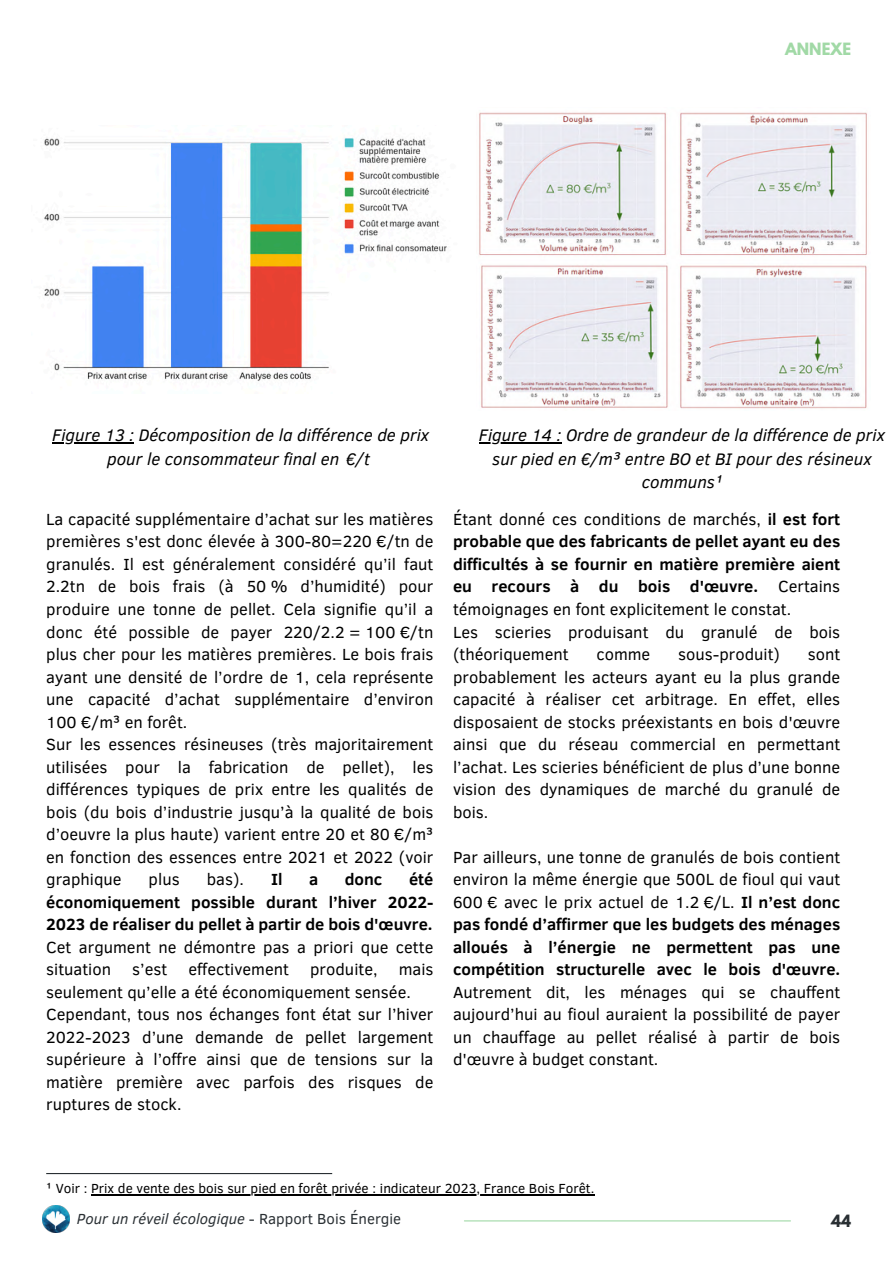
<style>
.page{position:relative;width:894px;height:1264px;background:#fff}
.page>*{position:absolute;margin:0;border:0;box-sizing:border-box;transform-origin:0 0}
.t1{font:italic 17.1px/23.7px "Clear Sans";color:#000;text-align:center}
.t2{font:16.5px/22.5px "Clear Sans";color:#000}
.t3{font:700 16.5px/22.5px "Clear Sans";color:#000;text-align:justify}
.t4{font:italic 15px "Clear Sans";color:#292f33}
.t5{font:700 15px "League Spartan";color:#a1d9a6}
.t6{font:700 15px "League Spartan";color:#292f33}
.t7{font:13.5px "Clear Sans";color:#000}
.s1{font-weight:400}
.s2{font-weight:700}
.s3{font-style:normal}
</style>
<div class="page">
<img style="left:43px;top:1205px;width:27px;height:27px">
<hr style="left:464px;top:1220px;width:326px;height:1px;background:#a1d9a6">
<hr style="left:46px;top:1172px;width:286px;height:2px;background:#292f33">
<img style="left:44px;top:137px;width:403px;height:244px">
<img style="left:479px;top:112px;width:388px;height:297px">
<hr style="left:91px;top:1194px;width:503px;height:1px;background:#000">
<hr style="left:52px;top:442px;width:82px;height:1px;background:#000">
<hr style="left:479px;top:442px;width:82px;height:1px;background:#000">
<h1 class="t5" style="left:784px;top:41px;width:67px">ANNEXE</h1>
<p class="t1" style="left:52px;top:422px;width:378px">Figure 13 : Décomposition de la différence de prix pour le consommateur final en €/t</p>
<p class="t1" style="left:479px;top:422px;width:407px">Figure 14 : Ordre de grandeur de la différence de prix sur pied en €/m³ entre BO et BI pour des résineux communs¹</p>
<h1 class="t2" style="left:46px;top:507px;width:388px">La capacité supplémentaire d’achat sur les matières premières s'est donc élevée à 300-80=220 €/tn de granulés. Il est généralement considéré qu’il faut 2.2tn de bois frais (à 50 % d’humidité) pour produire une tonne de pellet. Cela signifie qu’il a donc été possible de payer 220/2.2 = 100 €/tn plus cher pour les matières premières. Le bois frais ayant une densité de l’ordre de 1, cela représente une capacité d’achat supplémentaire d’environ 100 €/m³ en forêt.<br>Sur les essences résineuses (très majoritairement utilisées pour la fabrication de pellet), les différences typiques de prix entre les qualités de bois (du bois d’industrie jusqu’à la qualité de bois d’oeuvre la plus haute) varient entre 20 et 80 €/m³ en fonction des essences entre 2021 et 2022 (voir graphique</h1>
<h1 class="t3" style="left:46px;top:867px;width:388px;text-indent:363px">été économiquement possible durant l’hiver 2022- 2023 de réaliser du pellet à partir de bois d'œuvre.<br><span class="s1">Cet argument ne démontre pas a priori que cette situation</span></h1>
<h1 class="t2" style="left:149px;top:867px;width:33px">plus</h1>
<h1 class="t2" style="left:207px;top:867px;width:39px">bas).</h1>
<h1 class="t3" style="left:271px;top:867px;width:13px">Il</h1>
<h1 class="t3" style="left:309px;top:867px;width:11px">a</h1>
<h1 class="t3" style="left:344px;top:867px;width:39px">donc</h1>
<h1 class="t2" style="left:132px;top:957px;width:36px">s’est</h1>
<h1 class="t2" style="left:188px;top:957px;width:102px">effectivement</h1>
<h1 class="t2" style="left:310px;top:957px;width:69px">produite,</h1>
<h1 class="t2" style="left:46px;top:957px;width:388px;text-indent:352px">mais seulement qu’elle a été économiquement sensée.<br>Cependant, tous nos échanges font état sur l’hiver 2022-2023 d’une demande de pellet largement supérieure à l’offre ainsi que de tensions sur la matière première avec parfois des risques de ruptures de stock.</h1>
<h1 class="t2" style="left:453px;top:507px;width:388px">Étant donné ces conditions de marchés, <span class="s2">il est fort probable que des fabricants de pellet ayant eu des difficultés à se fournir en matière première aient eu recours à du bois d'œuvre.</span> Certains témoignages en font explicitement le constat.<br>Les scieries produisant du granulé de bois (théoriquement</h1>
<h1 class="t2" style="left:596px;top:642px;width:55px">comme</h1>
<h1 class="t2" style="left:678px;top:642px;width:103px">sous-produit)</h1>
<h1 class="t2" style="left:453px;top:642px;width:388px;text-align:justify;text-indent:354px">sont probablement les acteurs ayant eu la plus grande capacité à réaliser cet arbitrage. En effet, elles disposaient de stocks préexistants en bois d'œuvre ainsi que du réseau commercial en permettant l’achat. Les scieries bénéficient de plus d’une bonne vision des dynamiques de marché du granulé de bois.</h1>
<p class="t2" style="left:453px;top:844px;width:388px;text-align:justify">Par ailleurs, une tonne de granulés de bois contient environ la même énergie que 500L de fioul qui vaut 600 € avec le prix actuel de 1.2 €/L. <span class="s2">Il n’est donc pas fondé d’affirmer que les budgets des ménages alloués à l’énergie ne permettent pas une compétition structurelle avec le bois d'œuvre.<br></span>Autrement dit, les ménages qui se chauffent aujourd’hui au fioul auraient la possibilité de payer un chauffage au pellet réalisé à partir de bois d'œuvre à budget constant.</p>
<p class="t7" style="left:46px;top:1178px;width:549px">¹ Voir : Prix de vente des bois sur pied en forêt privée : indicateur 2023, France Bois Forêt.</p>
<p class="t4" style="left:77px;top:1208px;width:325px">Pour un réveil écologique <span class="s3">- Rapport Bois Énergie</span></p>
<h1 class="t6" style="left:830px;top:1213px;width:21px">44</h1>
</div>
